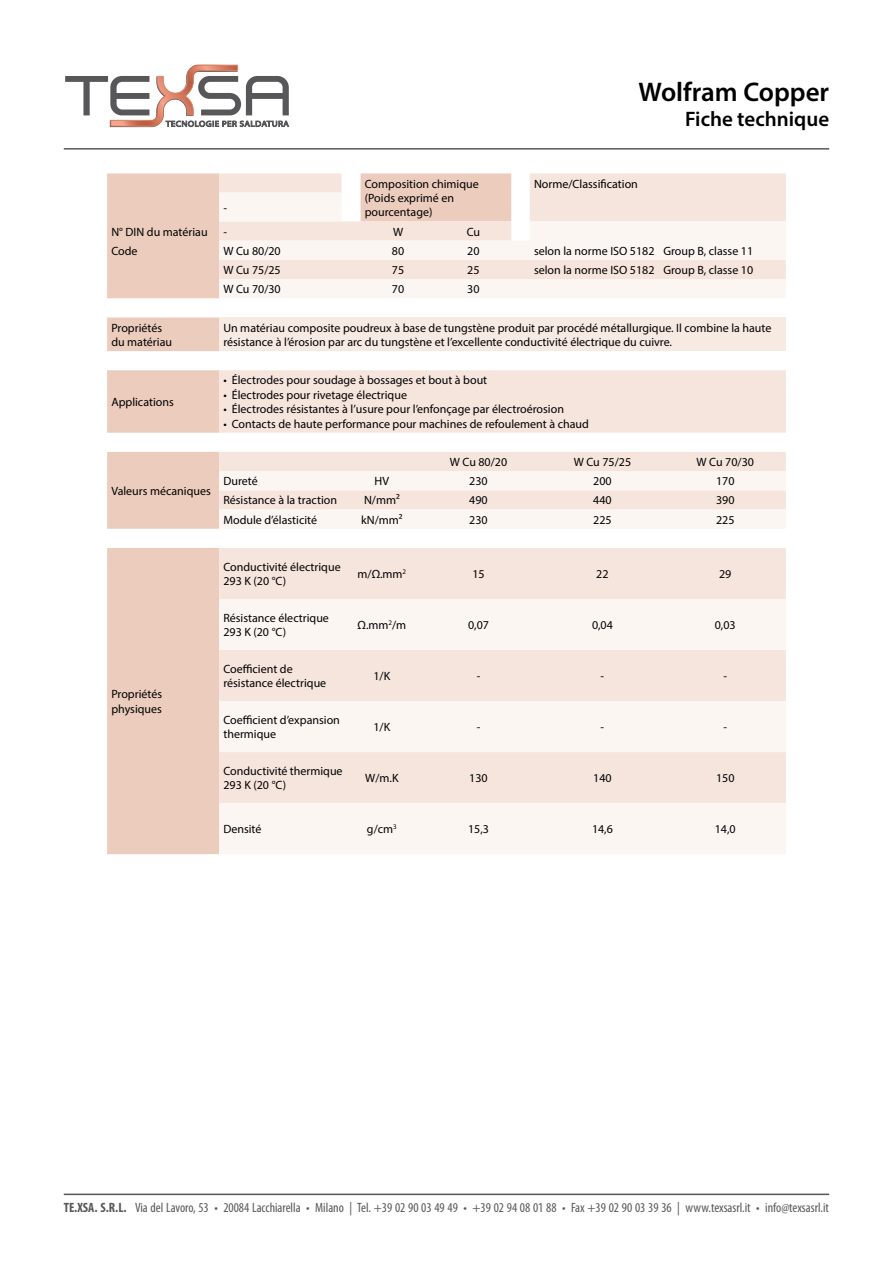
<style>
.page{position:relative;width:893px;height:1263px;background:#fff}
.page>*{position:absolute;margin:0;border:0;box-sizing:border-box;transform-origin:0 0}
.t1{font:600 27px "Myriad Pro";color:#000}
.t2{font:600 21px "Myriad Pro";color:#000}
.t3{font:condensed 13.5px "Myriad Pro";color:#57575a}
.t4{font:12px/14.4px "Myriad Pro";color:#000}
.s1{font-weight:700}
</style>
<div class="page">
<svg style="left:65px;top:65px;width:224px;height:62px"></svg>
<hr style="left:64px;top:1193px;width:765px;height:2px;background:#57575a">
<hr style="left:64px;top:148px;width:765px;height:2px;background:#57575a">
<svg style="left:107px;top:173px;width:112px;height:681px;background:#edd1c4"></svg>
<svg style="left:219px;top:173px;width:567px;height:20px;background:#f3e0d7"></svg>
<svg style="left:219px;top:193px;width:567px;height:661px"></svg>
<div style="left:219px;top:317px;width:567px;height:34px;background:#f7eae3"></div>
<p class="t4" style="left:223px;top:200px;width:5px">-</p>
<h1 class="t1" style="left:639px;top:75px;width:192px">Wolfram Copper</h1>
<h2 class="t2" style="left:685px;top:106px;width:146px">Fiche technique</h2>
<p class="t4" style="left:365px;top:176px;width:116px">Composition chimique (Poids exprimé en pourcentage)</p>
<p class="t4" style="left:534px;top:176px;width:105px">Norme/Classification</p>
<p class="t4" style="left:111px;top:224px;width:98px">N° DIN du matériau</p>
<p class="t4" style="left:223px;top:224px;width:5px">-</p>
<p class="t4" style="left:393px;top:224px;width:12px">W</p>
<p class="t4" style="left:467px;top:224px;width:15px">Cu</p>
<p class="t4" style="left:111px;top:243px;width:28px">Code</p>
<p class="t4" style="left:223px;top:243px;width:59px">W Cu 80/20</p>
<p class="t4" style="left:392px;top:243px;width:14px">80</p>
<p class="t4" style="left:467px;top:243px;width:14px">20</p>
<p class="t4" style="left:534px;top:243px;width:221px">selon la norme ISO 5182 Group B, classe 11</p>
<p class="t4" style="left:223px;top:263px;width:59px">W Cu 75/25</p>
<p class="t4" style="left:392px;top:263px;width:14px">75</p>
<p class="t4" style="left:467px;top:263px;width:14px">25</p>
<p class="t4" style="left:534px;top:263px;width:221px">selon la norme ISO 5182 Group B, classe 10</p>
<p class="t4" style="left:223px;top:282px;width:59px">W Cu 70/30</p>
<p class="t4" style="left:392px;top:282px;width:14px">70</p>
<p class="t4" style="left:467px;top:282px;width:14px">30</p>
<p class="t4" style="left:111px;top:320px;width:62px">Propriétés du matériau</p>
<p class="t4" style="left:223px;top:320px;width:550px">Un matériau composite poudreux à base de tungstène produit par procédé métallurgique. Il combine la haute résistance à l’érosion par arc du tungstène et l’excellente conductivité électrique du cuivre.</p>
<p class="t4" style="left:111px;top:395px;width:64px">Applications</p>
<p class="t4" style="left:111px;top:483px;width:101px">Valeurs mécaniques</p>
<p class="t4" style="left:223px;top:373px;width:265px">• Électrodes pour soudage à bossages et bout à bout</p>
<p class="t4" style="left:223px;top:387px;width:185px">• Électrodes pour rivetage électrique</p>
<p class="t4" style="left:223px;top:402px;width:342px">• Électrodes résistantes à l’usure pour l’enfonçage par électroérosion</p>
<p class="t4" style="left:223px;top:416px;width:367px">• Contacts de haute performance pour machines de refoulement à chaud</p>
<p class="t4" style="left:450px;top:455px;width:59px">W Cu 80/20</p>
<p class="t4" style="left:574px;top:455px;width:59px">W Cu 75/25</p>
<p class="t4" style="left:697px;top:455px;width:59px">W Cu 70/30</p>
<p class="t4" style="left:223px;top:474px;width:36px">Dureté</p>
<p class="t4" style="left:375px;top:474px;width:16px">HV</p>
<p class="t4" style="left:469px;top:474px;width:20px">230</p>
<p class="t4" style="left:593px;top:474px;width:20px">200</p>
<p class="t4" style="left:716px;top:474px;width:20px">170</p>
<p class="t4" style="left:223px;top:493px;width:115px">Résistance à la traction</p>
<p class="t4" style="left:364px;top:493px;width:37px">N/mm²</p>
<p class="t4" style="left:469px;top:493px;width:20px">490</p>
<p class="t4" style="left:593px;top:493px;width:20px">440</p>
<p class="t4" style="left:716px;top:493px;width:20px">390</p>
<p class="t4" style="left:223px;top:512px;width:95px">Module d’élasticité</p>
<p class="t4" style="left:361px;top:512px;width:43px">kN/mm²</p>
<p class="t4" style="left:469px;top:512px;width:20px">230</p>
<p class="t4" style="left:593px;top:512px;width:20px">225</p>
<p class="t4" style="left:716px;top:512px;width:20px">225</p>
<p class="t4" style="left:111px;top:687px;width:52px">Propriétés physiques</p>
<p class="t4" style="left:223px;top:559px;width:119px">Conductivité électrique<br>293 K (20 °C)</p>
<p class="t4" style="left:358px;top:566px;width:50px">m/Ω.mm<sup>2</sup></p>
<p class="t4" style="left:472px;top:566px;width:14px">15</p>
<p class="t4" style="left:596px;top:566px;width:14px">22</p>
<p class="t4" style="left:719px;top:566px;width:14px">29</p>
<p class="t4" style="left:223px;top:610px;width:107px">Résistance électrique<br>293 K (20 °C)</p>
<p class="t4" style="left:358px;top:618px;width:50px">Ω.mm<sup>2</sup>/m</p>
<p class="t4" style="left:468px;top:618px;width:22px">0,07</p>
<p class="t4" style="left:592px;top:618px;width:22px">0,04</p>
<p class="t4" style="left:715px;top:618px;width:22px">0,03</p>
<p class="t4" style="left:223px;top:661px;width:104px">Coefficient de résistance électrique</p>
<p class="t4" style="left:373px;top:669px;width:18px">1/K</p>
<p class="t4" style="left:477px;top:669px;width:5px">-</p>
<p class="t4" style="left:601px;top:669px;width:5px">-</p>
<p class="t4" style="left:723px;top:669px;width:5px">-</p>
<p class="t4" style="left:223px;top:712px;width:118px">Coefficient d’expansion thermique</p>
<p class="t4" style="left:373px;top:720px;width:18px">1/K</p>
<p class="t4" style="left:477px;top:720px;width:5px">-</p>
<p class="t4" style="left:601px;top:720px;width:5px">-</p>
<p class="t4" style="left:723px;top:720px;width:5px">-</p>
<p class="t4" style="left:223px;top:763px;width:121px">Conductivité thermique<br>293 K (20 °C)</p>
<p class="t4" style="left:365px;top:771px;width:35px">W/m.K</p>
<p class="t4" style="left:469px;top:771px;width:20px">130</p>
<p class="t4" style="left:593px;top:771px;width:20px">140</p>
<p class="t4" style="left:716px;top:771px;width:20px">150</p>
<p class="t4" style="left:223px;top:822px;width:40px">Densité</p>
<p class="t4" style="left:367px;top:822px;width:31px">g/cm<sup>3</sup></p>
<p class="t4" style="left:468px;top:822px;width:22px">15,3</p>
<p class="t4" style="left:592px;top:822px;width:22px">14,6</p>
<p class="t4" style="left:715px;top:822px;width:22px">14,0</p>
<p class="t3" style="left:64px;top:1199px;width:767px"><span class="s1">TE.XSA. S.R.L.</span> Via del Lavoro, 53 • 20084 Lacchiarella • Milano | Tel. +39 02 90 03 49 49 • +39 02 94 08 01 88 • Fax +39 02 90 03 39 36 | www.texsasrl.it • info@texsasrl.it</p>
</div>
